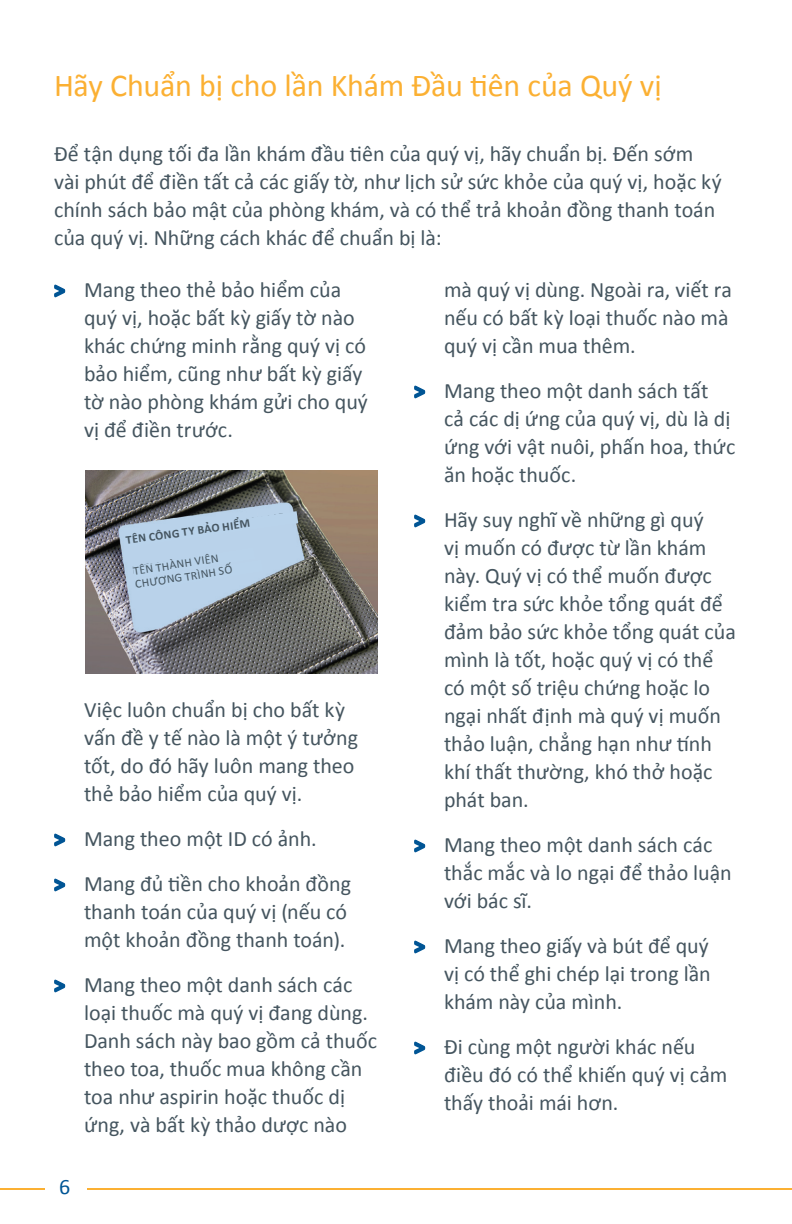
<style>
.page{position:relative;width:792px;height:1224px;background:#fff}
.page>*{position:absolute;margin:0;border:0;box-sizing:border-box;transform-origin:0 0}
.Subsection{font:32px "Calibri";letter-spacing:-.005em;color:#fbb033}
.Text{font:22px/28px "Calibri";color:#45555f}
.t1{font:22px "Calibri";color:#005595}
.Text-2{font:12.4px "Calibri";color:#45555f}
.Section{font:12px "Calibri";color:#455560}
.Section-2{font:700 12px "Calibri";color:#455560}
.s1{font-weight:700;color:#005595}
</style>
<div class="page">
<hr style="left:87px;top:1188px;width:705px;height:2px;background:#fbb033">
<hr style="left:0;top:1188px;width:44px;height:2px;background:#fbb033">
<svg style="left:414px;top:385px;width:12px;height:14px"></svg>
<svg style="left:414px;top:514px;width:12px;height:14px"></svg>
<svg style="left:414px;top:839px;width:12px;height:14px"></svg>
<svg style="left:414px;top:940px;width:12px;height:14px"></svg>
<svg style="left:414px;top:1041px;width:12px;height:14px"></svg>
<svg style="left:54px;top:284px;width:12px;height:14px"></svg>
<svg style="left:54px;top:833px;width:12px;height:14px"></svg>
<svg style="left:54px;top:878px;width:12px;height:14px"></svg>
<svg style="left:54px;top:979px;width:12px;height:14px"></svg>
<img style="left:85px;top:470px;width:293px;height:204px">
<svg style="left:125px;top:511px;width:173px;height:80px;background:#adc4d9"></svg>
<p class="Subsection" style="left:54px;top:65px;width:609px">Hãy Chuẩn bị cho lần Khám Đầu tiên của Quý vị</p>
<p class="Text" style="left:54px;top:139px;width:669px">Để tận dụng tối đa lần khám đầu tiên của quý vị, hãy chuẩn bị. Đến sớm vài phút để điền tất cả các giấy tờ, như lịch sử sức khỏe của quý vị, hoặc ký chính sách bảo mật của phòng khám, và có thể trả khoản đồng thanh toán của quý vị. Những cách khác để chuẩn bị là:</p>
<p class="Text" style="left:84px;top:276px;width:285px;text-indent:-30px"><span class="s1">&gt;</span> Mang theo thẻ bảo hiểm của quý vị, hoặc bất kỳ giấy tờ nào khác chứng minh rằng quý vị có bảo hiểm, cũng như bất kỳ giấy tờ nào phòng khám gửi cho quý vị để điền trước.</p>
<p class="Section-2" style="left:125px;top:533px;width:127px;rotate:-8deg">TÊN CÔNG TY BẢO HIỂM</p>
<p class="Section" style="left:132px;top:564px;width:88px;rotate:-9deg">TÊN THÀNH VIÊN</p>
<p class="Text-2" style="left:131px;top:562px;width:89px;rotate:-9deg">MEMBER NAME</p>
<p class="Section" style="left:134px;top:577px;width:100px;rotate:-9deg">CHƯƠNG TRÌNH SỐ</p>
<p class="Text-2" style="left:134px;top:577px;width:120px;rotate:-9deg">POLICY # 0005004000</p>
<p class="Text" style="left:84px;top:696px;width:276px">Việc luôn chuẩn bị cho bất kỳ vấn đề y tế nào là một ý tưởng tốt, do đó hãy luôn mang theo thẻ bảo hiểm của quý vị.</p>
<p class="Text" style="left:54px;top:825px;width:264px"><span class="s1">&gt;</span> Mang theo một ID có ảnh.</p>
<p class="Text" style="left:84px;top:870px;width:269px;text-indent:-30px"><span class="s1">&gt;</span> Mang đủ tiền cho khoản đồng thanh toán của quý vị (nếu có một khoản đồng thanh toán).</p>
<p class="Text" style="left:84px;top:971px;width:295px;text-indent:-30px"><span class="s1">&gt;</span> Mang theo một danh sách các loại thuốc mà quý vị đang dùng.<br>Danh sách này bao gồm cả thuốc theo toa, thuốc mua không cần toa như aspirin hoặc thuốc dị ứng, và bất kỳ thảo dược nào</p>
<p class="t1" style="left:59px;top:1173px;width:13px">6</p>
<p class="Text" style="left:444px;top:276px;width:290px">mà quý vị dùng. Ngoài ra, viết ra nếu có bất kỳ loại thuốc nào mà quý vị cần mua thêm.</p>
<p class="Text" style="left:444px;top:377px;width:293px;text-indent:-30px"><span class="s1">&gt;</span> Mang theo một danh sách tất<br>cả các dị ứng của quý vị, dù là dị ứng với vật nuôi, phấn hoa, thức ăn hoặc thuốc.</p>
<p class="Text" style="left:444px;top:506px;width:293px;text-indent:-30px"><span class="s1">&gt;</span> Hãy suy nghĩ về những gì quý<br>vị muốn có được từ lần khám này. Quý vị có thể muốn được kiểm tra sức khỏe tổng quát để đảm bảo sức khỏe tổng quát của mình là tốt, hoặc quý vị có thể có một số triệu chứng hoặc lo ngại nhất định mà quý vị muốn thảo luận, chẳng hạn như tính khí thất thường, khó thở hoặc phát ban.</p>
<p class="Text" style="left:444px;top:831px;width:289px;text-indent:-30px"><span class="s1">&gt;</span> Mang theo một danh sách các thắc mắc và lo ngại để thảo luận với bác sĩ.</p>
<p class="Text" style="left:444px;top:932px;width:268px;text-align:justify;text-indent:-30px"><span class="s1">&gt;</span> Mang theo giấy và bút để quý vị có thể ghi chép lại trong lần khám này của mình.</p>
<p class="Text" style="left:444px;top:1033px;width:285px;text-indent:-30px"><span class="s1">&gt;</span> Đi cùng một người khác nếu điều đó có thể khiến quý vị cảm thấy thoải mái hơn.</p>
</div>
